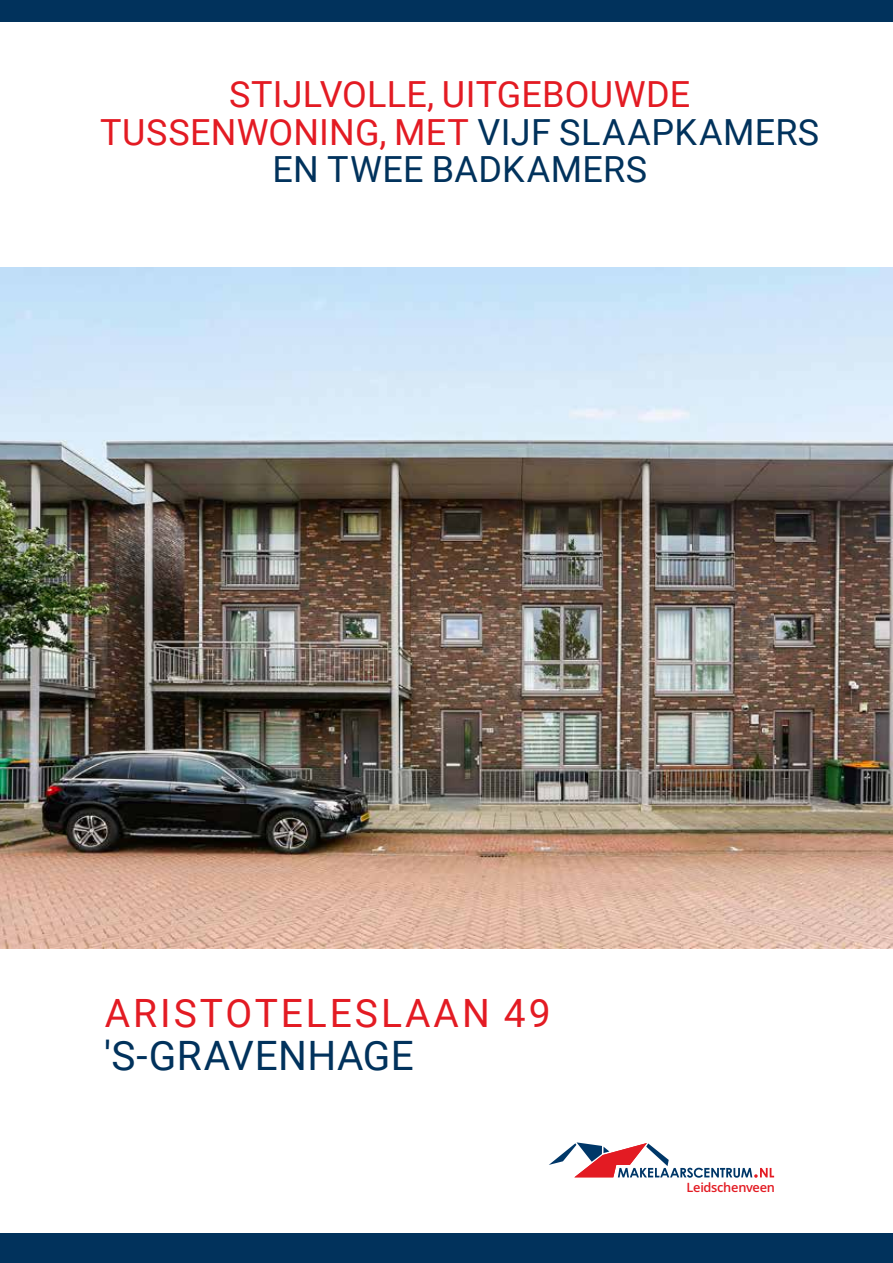
<style>
.page{position:relative;width:893px;height:1263px;background:#fff}
.page>*{position:absolute;margin:0;border:0;box-sizing:border-box;transform-origin:0 0}
.t1{font:40.5px "Roboto";letter-spacing:.01em;color:#01325c}
.t2{font:39px "Roboto";letter-spacing:.075em;color:#e31b23}
.t3{font:36px/37.5px "Roboto";letter-spacing:.01em;color:#e31b23;text-align:center}
.t4{font:600 12.75px "Open Sans";letter-spacing:-.025em;color:#e31b23}
.s1{color:#01325c}
</style>
<div class="page">
<img style="left:0;top:268px;width:893px;height:680px">
<div style="left:0;top:1233px;width:893px;height:30px;background:#01325c"></div>
<div style="left:0;top:0;width:893px;height:22px;background:#01325c"></div>
<svg style="left:549px;top:1142px;width:225px;height:36px"></svg>
<p class="t3" style="left:100px;top:74px;width:721px">STIJLVOLLE, UITGEBOUWDE<br>TUSSENWONING, MET <span class="s1">VIJF SLAAPKAMERS<br>EN TWEE BADKAMERS</span></p>
<p class="t2" style="left:105px;top:985px;width:447px">ARISTOTELESLAAN 49</p>
<p class="t1" style="left:104px;top:1027px;width:311px">'S-GRAVENHAGE</p>
<p class="t4" style="left:687px;top:1178px;width:90px">Leidschenveen</p>
</div>
